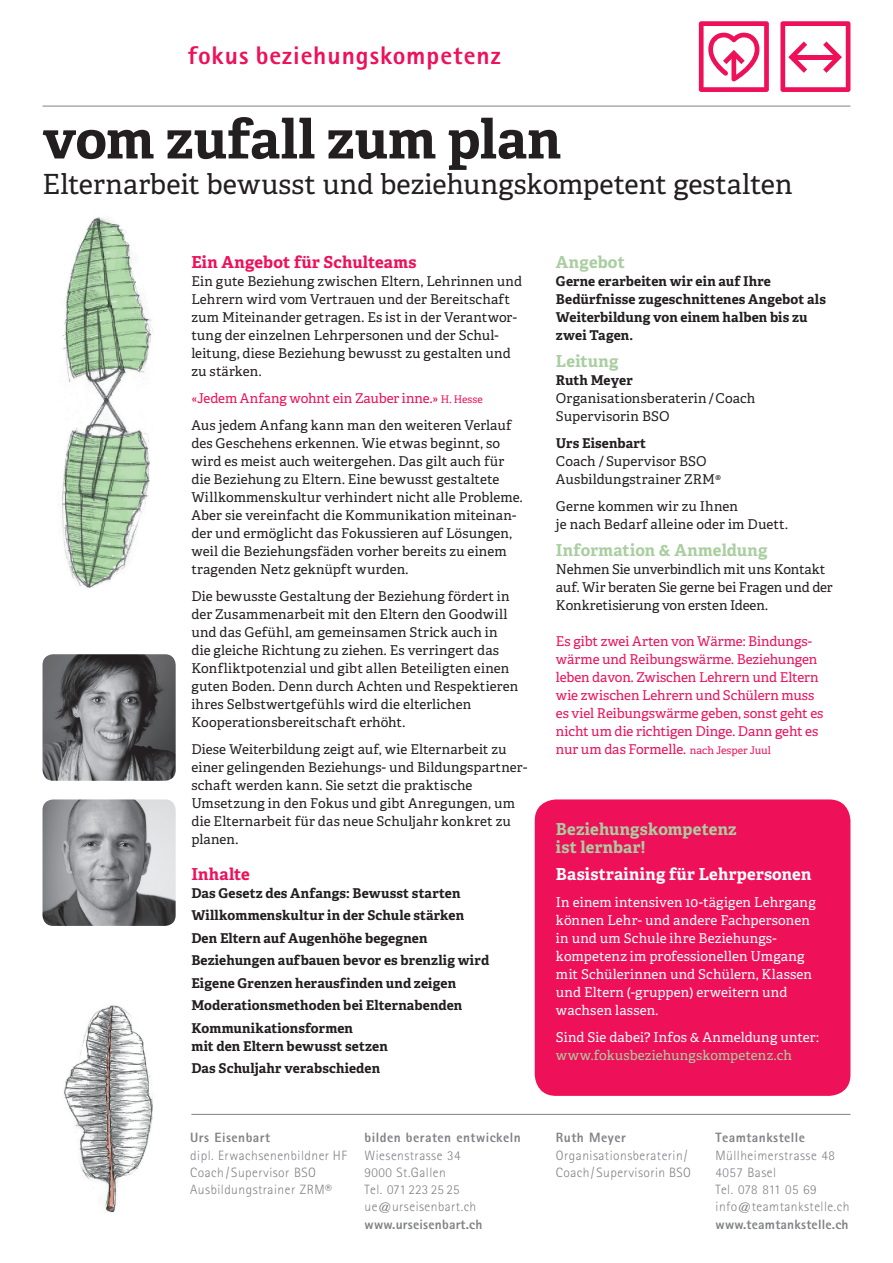
<style>
.page{position:relative;width:893px;height:1263px;background:#fff}
.page>*{position:absolute;margin:0;border:0;box-sizing:border-box;transform-origin:0 0}
.t1{font:700 54px "Adelle Basic";letter-spacing:-.005em;color:#231f20}
.t2{font:27.75px "Adelle Basic";color:#231f20}
.t3{font:800 25.5px "Rotis Sans Serif";letter-spacing:.04em;color:#ee1059}
.t4{font:700 16.5px/18px "Adelle Basic";letter-spacing:.01em;color:#aacea1}
.t5{font:700 16.5px "Adelle Basic";letter-spacing:.015em;color:#ee1059}
.t6{font:700 16.5px "Adelle Basic";letter-spacing:.015em;color:#fff}
.t7{font:13.5px/18px "Adelle Basic";letter-spacing:.01em;color:#231f20}
.t8{font:700 13.5px/22.5px "Adelle Basic";letter-spacing:.01em;color:#231f20}
.t9{font:13.5px/18px "Adelle Basic";letter-spacing:.01em;color:#fff}
.t10{font:13.5px/18px "Adelle Basic";letter-spacing:-.005em;color:#ee1059}
.t11{font:300 13.5px/17.2px "Rotis Sans Serif";letter-spacing:.035em;color:#808285}
.t12{font:13.5px/18px "Adelle Basic";letter-spacing:-.01em;color:#231f20}
.t13{font:800 13.5px "Rotis Sans Serif";letter-spacing:.035em;color:#808285}
.t14{font:800 13.5px "Rotis Sans Serif";letter-spacing:.015em;color:#808285}
.t15{font:13.5px "Adelle Basic";letter-spacing:.01em;color:#aacea1}
.s1{color:#ee1059}
.s2{font-size:10.5px;color:#ee1059}
.s3{font-size:10.5px}
</style>
<div class="page">
<img style="left:64px;top:1005px;width:129px;height:208px">
<svg style="left:780px;top:21px;width:70px;height:71px"></svg>
<svg style="left:699px;top:21px;width:70px;height:71px"></svg>
<hr style="left:191px;top:1114px;width:659px;height:1px;background:#808285">
<hr style="left:43px;top:106px;width:807px;height:1px;background:#808285">
<img style="left:43px;top:799px;width:133px;height:127px">
<img style="left:43px;top:654px;width:133px;height:127px">
<div style="left:535px;top:799px;width:315px;height:297px;background:#ee1059;border-radius:21px"></div>
<img style="left:58px;top:217px;width:96px;height:371px">
<h3 class="t3" style="left:188px;top:39px;width:314px">fokus beziehungskompetenz</h3>
<h1 class="t1" style="left:43px;top:107px;width:520px">vom zufall zum plan</h1>
<h2 class="t2" style="left:43px;top:168px;width:751px">Elternarbeit bewusst und beziehungskompetent gestalten</h2>
<p class="t5" style="left:191px;top:252px;width:227px">Ein Angebot für Schulteams</p>
<p class="t7" style="left:191px;top:272px;width:332px">Ein gute Beziehung zwischen Eltern, Lehrinnen und Lehrern wird vom Vertrauen und der Bereitschaft zum Miteinander getragen. Es ist in der Verantwor&shy;tung der einzelnen Lehrpersonen und der Schul&shy;leitung, diese Beziehung bewusst zu gestalten und zu stärken.</p>
<p class="t7" style="left:191px;top:384px;width:322px;line-height:27px"><span class="s1">«Jedem Anfang wohnt ein Zauber inne.»</span> <span class="s2">H. Hesse<br></span>Aus jedem Anfang kann man den weiteren Verlauf</p>
<p class="t7" style="left:191px;top:434px;width:333px">des Geschehens erkennen. Wie etwas beginnt, so wird es meist auch weitergehen. Das gilt auch für die Beziehung zu Eltern. Eine bewusst gestaltete Willkommenskultur verhindert nicht alle Probleme.<br>Aber sie vereinfacht die Kommunikation miteinan&shy;der und ermöglicht das Fokussieren auf Lösungen, weil die Beziehungsfäden vorher bereits zu einem tragenden Netz geknüpft wurden.</p>
<p class="t7" style="left:191px;top:587px;width:328px">Die bewusste Gestaltung der Beziehung fördert in der Zusammenarbeit mit den Eltern den Goodwill und das Gefühl, am gemeinsamen Strick auch in die gleiche Richtung zu ziehen. Es verringert das Konfliktpotenzial und gibt allen Beteiligten einen guten Boden. Denn durch Achten und Respektieren ihres Selbstwertgefühls wird die elterlichen Kooperationsbereitschaft erhöht.</p>
<p class="t7" style="left:191px;top:740px;width:337px">Diese Weiterbildung zeigt auf, wie Elternarbeit zu einer gelingenden Beziehungs- und Bildungspartner&shy;schaft werden kann. Sie setzt die praktische Umsetzung in den Fokus und gibt Anregungen, um die Elternarbeit für das neue Schuljahr konkret zu planen.</p>
<p class="t5" style="left:191px;top:864px;width:60px">Inhalte</p>
<p class="t8" style="left:191px;top:882px;width:299px">Das Gesetz des Anfangs: Bewusst starten Willkommenskultur in der Schule stärken Den Eltern auf Augenhöhe begegnen Beziehungen aufbauen bevor es brenzlig wird Eigene Grenzen herausfinden und zeigen Moderationsmethoden bei Elternabenden Kommunikationsformen</p>
<p class="t8" style="left:191px;top:1035px;width:198px">mit den Eltern bewusst setzen<br>Das Schuljahr verabschieden</p>
<p class="t4" style="left:556px;top:253px;width:70px">Angebot</p>
<p class="t8" style="left:556px;top:272px;width:271px;line-height:18px">Gerne erarbeiten wir ein auf Ihre<br>Bedürfnisse zugeschnittenes Angebot als<br>Weiterbildung von einem halben bis zu zwei Tagen.</p>
<p class="t4" style="left:556px;top:352px;width:64px">Leitung</p>
<p class="t8" style="left:556px;top:369px;width:78px">Ruth Meyer</p>
<p class="t7" style="left:556px;top:389px;width:201px">Organisationsberaterin / Coach<br>Supervisorin BSO</p>
<p class="t8" style="left:556px;top:432px;width:92px">Urs Eisenbart</p>
<p class="t7" style="left:556px;top:452px;width:167px">Coach / Supervisor BSO<br>Ausbildungstrainer ZRM®</p>
<p class="t7" style="left:556px;top:497px;width:233px">Gerne kommen wir zu Ihnen<br>je nach Bedarf alleine oder im Duett.</p>
<p class="t4" style="left:556px;top:541px;width:213px">Information &amp; Anmeldung</p>
<p class="t12" style="left:556px;top:560px;width:278px">Nehmen Sie unverbindlich mit uns Kontakt auf. Wir beraten Sie gerne bei Fragen und der<br>Konkretisierung von ersten Ideen.</p>
<p class="t10" style="left:556px;top:632px;width:269px">Es gibt zwei Arten von Wärme: Bindungs&shy;wärme und Reibungswärme. Beziehungen leben davon. Zwischen Lehrern und Eltern wie zwischen Lehrern und Schülern muss es viel Reibungswärme geben, sonst geht es nicht um die richtigen Dinge. Dann geht es nur um das Formelle. <span class="s3">nach Jesper Juul</span></p>
<p class="t4" style="left:556px;top:820px;width:182px">Beziehungskompetenz ist lernbar!</p>
<p class="t6" style="left:556px;top:864px;width:257px">Basistraining für Lehrpersonen</p>
<p class="t9" style="left:556px;top:893px;width:261px">In einem intensiven 10-tägigen Lehrgang können Lehr- und andere Fachpersonen in und um Schule ihre Beziehungs&shy;kompetenz im professionellen Umgang mit Schülerinnen und Schülern, Klassen und Eltern (-gruppen) erweitern und wachsen lassen.</p>
<p class="t9" style="left:556px;top:1028px;width:264px">Sind Sie dabei? Infos &amp; Anmeldung unter:</p>
<p class="t15" style="left:556px;top:1047px;width:238px">www.fokusbeziehungskompetenz.ch</p>
<p class="t13" style="left:190px;top:1129px;width:81px">Urs Eisenbart</p>
<p class="t11" style="left:190px;top:1146px;width:158px">dipl. Erwachsenenbildner HF<br>Coach/Supervisor BSO<br>Ausbildungstrainer ZRM®</p>
<p class="t13" style="left:365px;top:1129px;width:158px">bilden beraten entwickeln</p>
<p class="t11" style="left:365px;top:1146px;width:113px">Wiesenstrasse 34<br>9000 St.Gallen<br>Tel. 071 223 25 25 ue@urseisenbart.ch</p>
<p class="t14" style="left:365px;top:1215px;width:119px">www.urseisenbart.ch</p>
<p class="t13" style="left:556px;top:1129px;width:71px">Ruth Meyer</p>
<p class="t11" style="left:556px;top:1146px;width:137px">Organisationsberaterin/<br>Coach/Supervisorin BSO</p>
<p class="t13" style="left:715px;top:1129px;width:91px">Teamtankstelle</p>
<p class="t11" style="left:715px;top:1146px;width:135px">Müllheimerstrasse 48<br>4057 Basel<br>Tel. 078 811 05 69 info@teamtankstelle.ch</p>
<p class="t14" style="left:715px;top:1215px;width:135px">www.teamtankstelle.ch</p>
</div>
